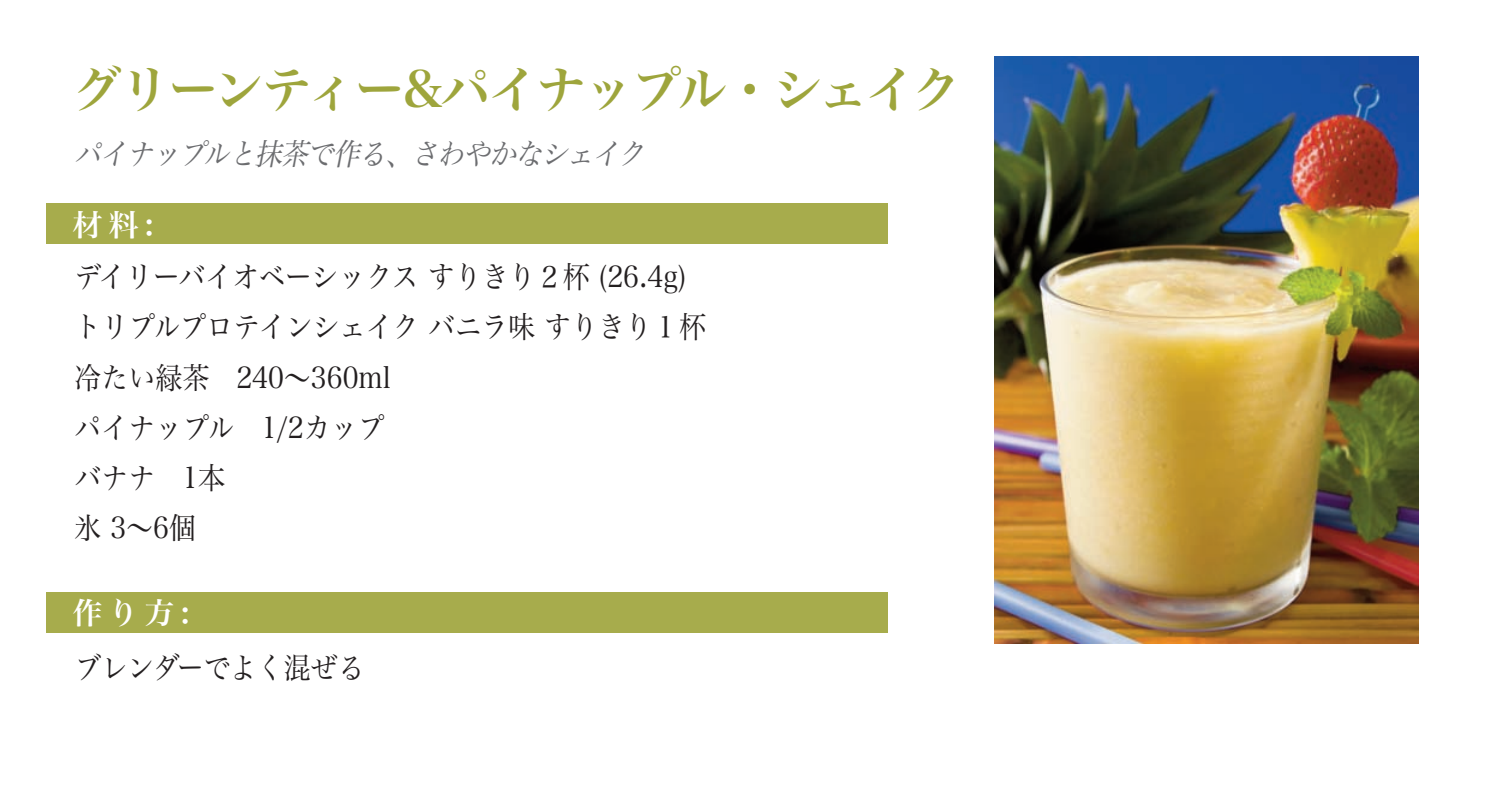
<style>
.page{position:relative;width:1485px;height:810px;background:#fff}
.page>*{position:absolute;margin:0;border:0;box-sizing:border-box;transform-origin:0 0}
.t1{font:50px "Hira Min Pro W6";letter-spacing:-.045em;color:#9ea53c}
.t2{font:30px/50px "Hira Min Pro W3";color:#231f20;scale:.9 1}
.t3{font:italic 30px "Hira Min Pro W3";color:#6c6d70;scale:.9 1}
.t4{font:30px "Hira Min Pro W6";color:#fff}
</style>
<div class="page">
<img style="left:994px;top:56px;width:425px;height:587px">
<div style="left:46px;top:204px;width:842px;height:40px;background:#a7ac4c"></div>
<div style="left:46px;top:592px;width:842px;height:41px;background:#a7ac4c"></div>
<h1 class="t1" style="left:72px;top:45px;width:891px">グリーンティー&amp;パイナップル・シェイク</h1>
<p class="t3" style="left:74px;top:129px;width:645px">パイナップルと抹茶で作る、さわやかなシェイク</p>
<p class="t4" style="left:72px;top:198px;width:83px">材料:</p>
<p class="t2" style="left:74px;top:249px;width:704px">デイリーバイオベーシックスすりきり２杯 (26.4g)トリプルプロテインシェイクバニラ味すりきり１杯冷たい緑茶 240～360ml<br>パイナップル 1/2カップ<br>バナナ 1本<br>氷 3～6個</p>
<p class="t4" style="left:72px;top:586px;width:119px">作り方:</p>
<p class="t2" style="left:74px;top:640px;width:324px">ブレンダーでよく混ぜる</p>
</div>
